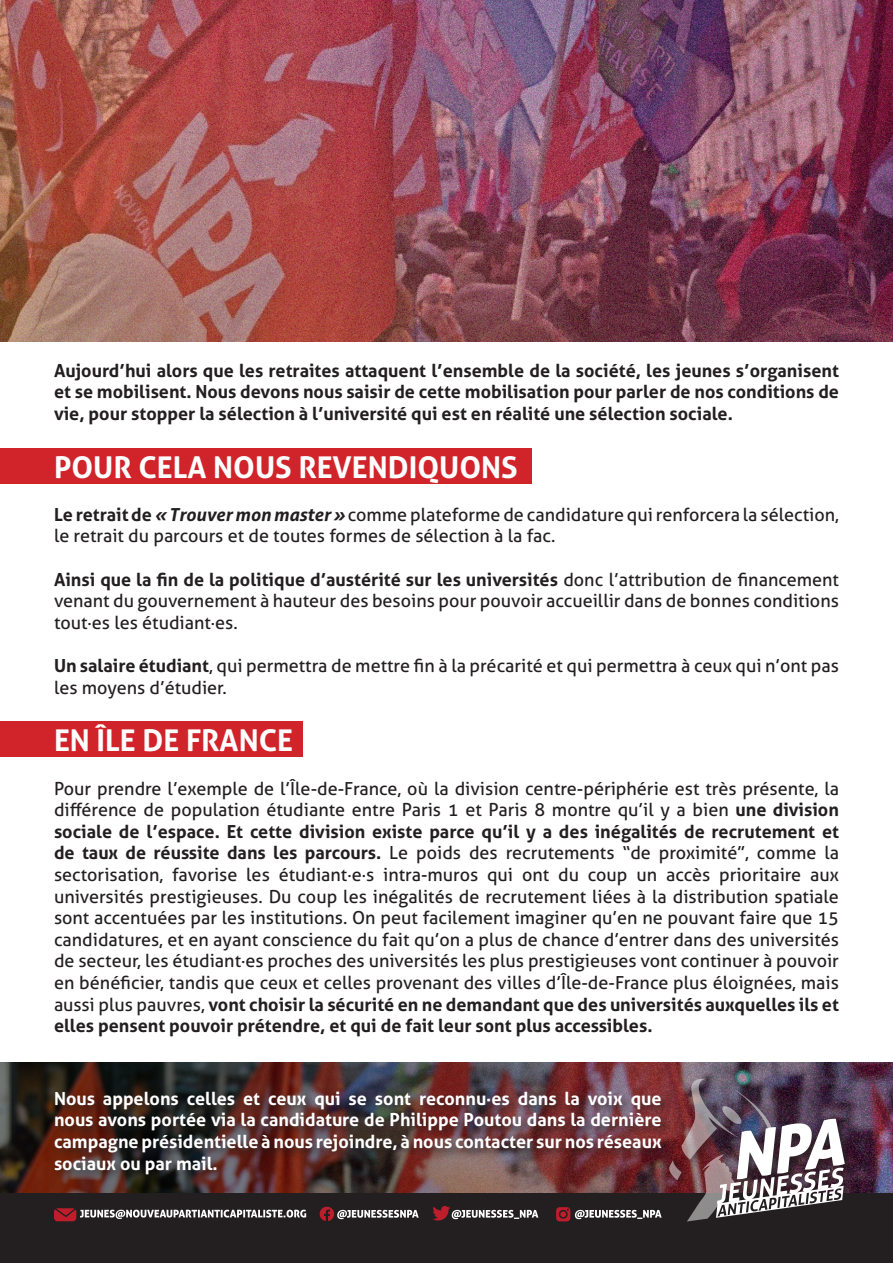
<style>
.page{position:relative;width:893px;height:1263px;background:#fff}
.page>*{position:absolute;margin:0;border:0;box-sizing:border-box;transform-origin:0 0}
.t1{font:700 30px "Aller";color:#fff}
.t2{font:18px/21.6px "Aller";color:#231f20}
.t3{font:700 18px/21.6px "Aller";color:#231f20;text-align:justify}
.t4{font:700 18px/21.6px "Aller";color:#fff;text-align:justify}
.s1{font-weight:700}
.s2{font-weight:700;font-style:italic}
</style>
<div class="page">
<img style="left:0;top:0;width:893px;height:341px">
<div style="left:0;top:448px;width:531px;height:35px;background:#d1232a"></div>
<div style="left:0;top:721px;width:303px;height:36px;background:#d1232a"></div>
<img style="left:0;top:1062px;width:893px;height:131px">
<div style="left:0;top:1193px;width:893px;height:70px;background:#231f20"></div>
<svg style="left:556px;top:1207px;width:100px;height:14px"></svg>
<svg style="left:433px;top:1206px;width:105px;height:14px"></svg>
<svg style="left:320px;top:1207px;width:99px;height:14px"></svg>
<svg style="left:54px;top:1208px;width:252px;height:13px"></svg>
<div style="left:51px;top:1088px;width:622px;height:98px;background:#231f20;opacity:.75"></div>
<img style="left:656px;top:1062px;width:214px;height:160px">
<p class="t3" style="left:54px;top:360px;width:786px">Aujourd’hui alors que les retraites attaquent l’ensemble de la société, les jeunes s’organisent et se mobilisent. Nous devons nous saisir de cette mobilisation pour parler de nos conditions de vie, pour stopper la sélection à l’université qui est en réalité une sélection sociale.</p>
<p class="t1" style="left:54px;top:448px;width:465px">POUR CELA NOUS REVENDIQUONS</p>
<p class="t2" style="left:54px;top:504px;width:786px"><span class="s1">Le retrait de</span> <span class="s2">« Trouver mon master »</span> comme plateforme de candidature qui renforcera la sélection, le retrait du parcours et de toutes formes de sélection à la fac.</p>
<p class="t2" style="left:54px;top:568px;width:786px;text-align:justify"><span class="s1">Ainsi que la fin de la politique d’austérité sur les universités</span> donc l’attribution de financement venant du gouvernement à hauteur des besoins pour pouvoir accueillir dans de bonnes conditions tout·es les étudiant·es.</p>
<p class="t2" style="left:54px;top:655px;width:786px"><span class="s1">Un salaire étudiant</span>, qui permettra de mettre fin à la précarité et qui permettra à ceux qui n’ont pas les moyens d’étudier.</p>
<p class="t1" style="left:54px;top:722px;width:241px">EN ÎLE DE FRANCE</p>
<p class="t2" style="left:54px;top:777px;width:786px;text-align:justify">Pour prendre l’exemple de l’Île-de-France, où la division centre-périphérie est très présente, la différence de population étudiante entre Paris 1 et Paris 8 montre qu’il y a bien <span class="s1">une division sociale de l’espace. Et cette division existe parce qu’il y a des inégalités de recrutement et de taux de réussite dans les parcours.</span> Le poids des recrutements “de proximité”, comme la sectorisation, favorise les étudiant·e·s intra-muros qui ont du coup un accès prioritaire aux universités prestigieuses. Du coup les inégalités de recrutement liées à la distribution spatiale sont accentuées par les institutions. On peut facilement imaginer qu’en ne pouvant faire que 15 candidatures, et en ayant conscience du fait qu’on a plus de chance d’entrer dans des universités de secteur, les étudiant·es proches des universités les plus prestigieuses vont continuer à pouvoir en bénéficier, tandis que ceux et celles provenant des villes d’Île-de-France plus éloignées, mais aussi plus pauvres, <span class="s1">vont choisir la sécurité en ne demandant que des universités auxquelles ils et elles pensent pouvoir prétendre, et qui de fait leur sont plus accessibles.</span></p>
<p class="t4" style="left:54px;top:1087px;width:609px">Nous appelons celles et ceux qui se sont reconnu·es dans la voix que nous avons portée via la candidature de Philippe Poutou dans la dernière campagne présidentielle à nous rejoindre, à nous contacter sur nos réseaux sociaux ou par mail.</p>
</div>
